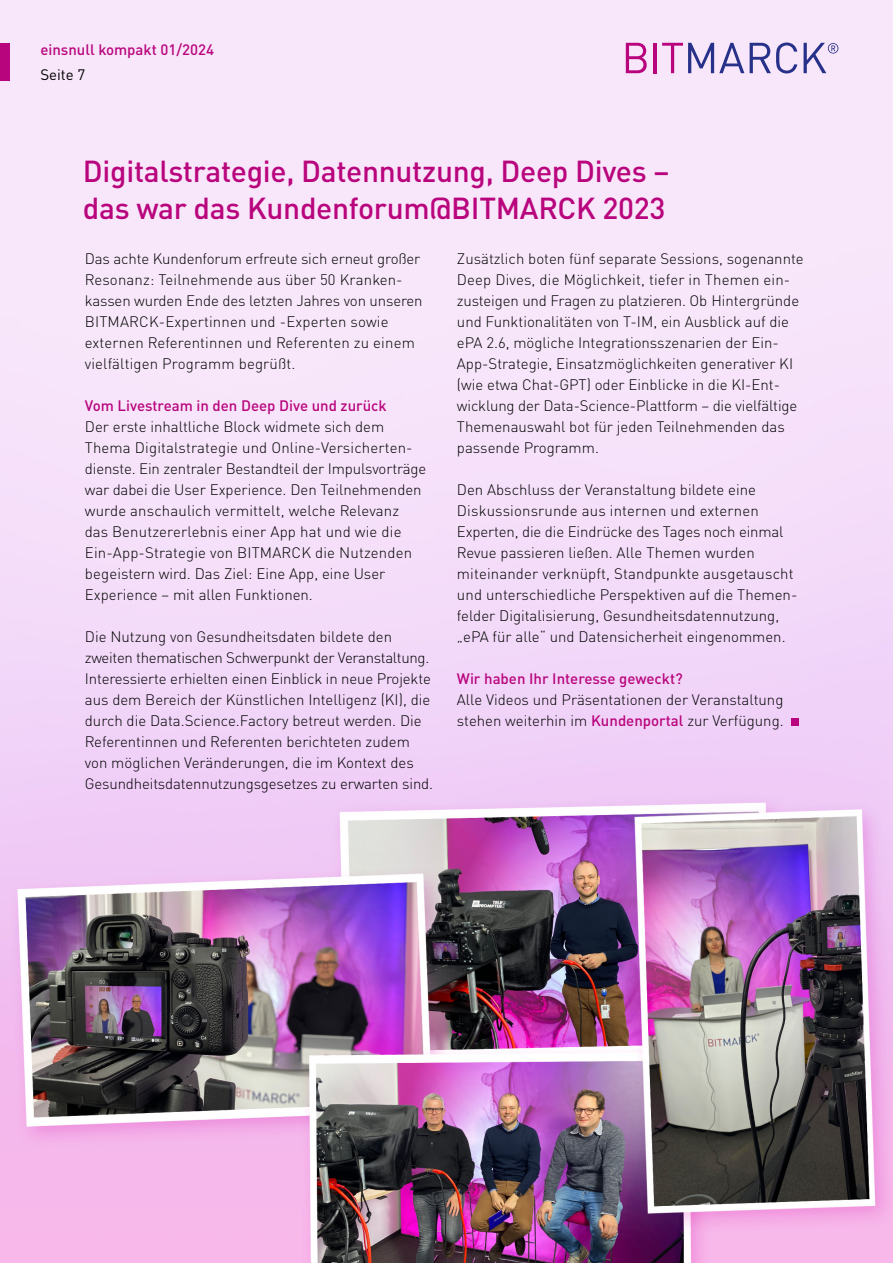
<style>
.page{position:relative;width:893px;height:1263px;background:#fff}
.page>*{position:absolute;margin:0;border:0;box-sizing:border-box;transform-origin:0 0}
.t1{font:500 30px/37.5px "DIN Pro";letter-spacing:-.01em;color:#b9057d}
.t2{font:300 15px/21px "DIN Pro";color:#000}
.t3{font:500 15px "DIN Pro";color:#b9057d}
.t4{font:15px "DIN Pro";color:#000}
.s1{font-weight:500;color:#b9057d}
</style>
<div class="page">
<img style="left:0;top:0;width:893px;height:1263px">
<div style="left:0;top:43px;width:10px;height:37px;background:#b9057d"></div>
<svg style="left:626px;top:43px;width:21px;height:30px"></svg>
<hr style="left:653px;top:43px;width:3px;height:30px;background:#b9057d">
<svg style="left:662px;top:43px;width:82px;height:30px;background:#c5b0d9"></svg>
<svg style="left:750px;top:43px;width:47px;height:30px"></svg>
<svg style="left:804px;top:43px;width:34px;height:30px"></svg>
<div style="left:791px;top:718px;width:8px;height:8px;background:#b9057d"></div>
<p class="t3" style="left:40px;top:37px;width:175px">einsnull kompakt 01/2024</p>
<p class="t4" style="left:40px;top:63px;width:46px">Seite 7</p>
<h1 class="t1" style="left:83px;top:149px;width:588px">Digitalstrategie, Datennutzung, Deep Dives – das war das Kundenforum@BITMARCK 2023</h1>
<p class="t2" style="left:85px;top:247px;width:339px">Das achte Kundenforum erfreute sich erneut großer Resonanz: Teilnehmende aus über 50 Kranken&shy;kassen wurden Ende des letzten Jahres von unseren BITMARCK-Expertinnen und -Experten sowie externen Referentinnen und Referenten zu einem vielfältigen Programm begrüßt.</p>
<p class="t3" style="left:85px;top:393px;width:303px">Vom Livestream in den Deep Dive und zurück</p>
<p class="t2" style="left:85px;top:415px;width:343px">Der erste inhaltliche Block widmete sich dem Thema Digitalstrategie und Online-Versicherten&shy;dienste. Ein zentraler Bestandteil der Impulsvorträge war dabei die User Experience. Den Teilnehmenden wurde anschaulich vermittelt, welche Relevanz das Benutzererlebnis einer App hat und wie die Ein-App-Strategie von BITMARCK die Nutzenden begeistern wird. Das Ziel: Eine App, eine User Experience – mit allen Funktionen.</p>
<p class="t2" style="left:85px;top:625px;width:350px">Die Nutzung von Gesundheitsdaten bildete den zweiten thematischen Schwerpunkt der Veranstaltung.<br>Interessierte erhielten einen Einblick in neue Projekte aus dem Bereich der Künstlichen Intelligenz (KI), die durch die Data.Science.Factory betreut werden. Die Referentinnen und Referenten berichteten zudem von möglichen Veränderungen, die im Kontext des Gesundheitsdatennutzungsgesetzes zu erwarten sind.</p>
<p class="t2" style="left:457px;top:247px;width:348px">Zusätzlich boten fünf separate Sessions, sogenannte Deep Dives, die Möglichkeit, tiefer in Themen ein&shy;zusteigen und Fragen zu platzieren. Ob Hintergründe und Funktionalitäten von T-IM, ein Ausblick auf die ePA 2.6, mögliche Integrationsszenarien der Ein-App-Strategie, Einsatzmöglichkeiten generativer KI (wie etwa Chat-GPT) oder Einblicke in die KI-Ent&shy;wicklung der Data-Science-Plattform – die vielfältige Themenauswahl bot für jeden Teilnehmenden das passende Programm.</p>
<p class="t2" style="left:457px;top:478px;width:342px">Den Abschluss der Veranstaltung bildete eine Diskussionsrunde aus internen und externen Experten, die die Eindrücke des Tages noch einmal Revue passieren ließen. Alle Themen wurden miteinander verknüpft, Standpunkte ausgetauscht und unterschiedliche Perspektiven auf die Themen&shy;felder Digitalisierung, Gesundheitsdatennutzung, „ePA für alle“ und Datensicherheit eingenommen.</p>
<p class="t3" style="left:457px;top:666px;width:227px">Wir haben Ihr Interesse geweckt?</p>
<p class="t2" style="left:457px;top:688px;width:328px">Alle Videos und Präsentationen der Veranstaltung stehen weiterhin im <span class="s1">Kundenportal</span> zur Verfügung.</p>
</div>
